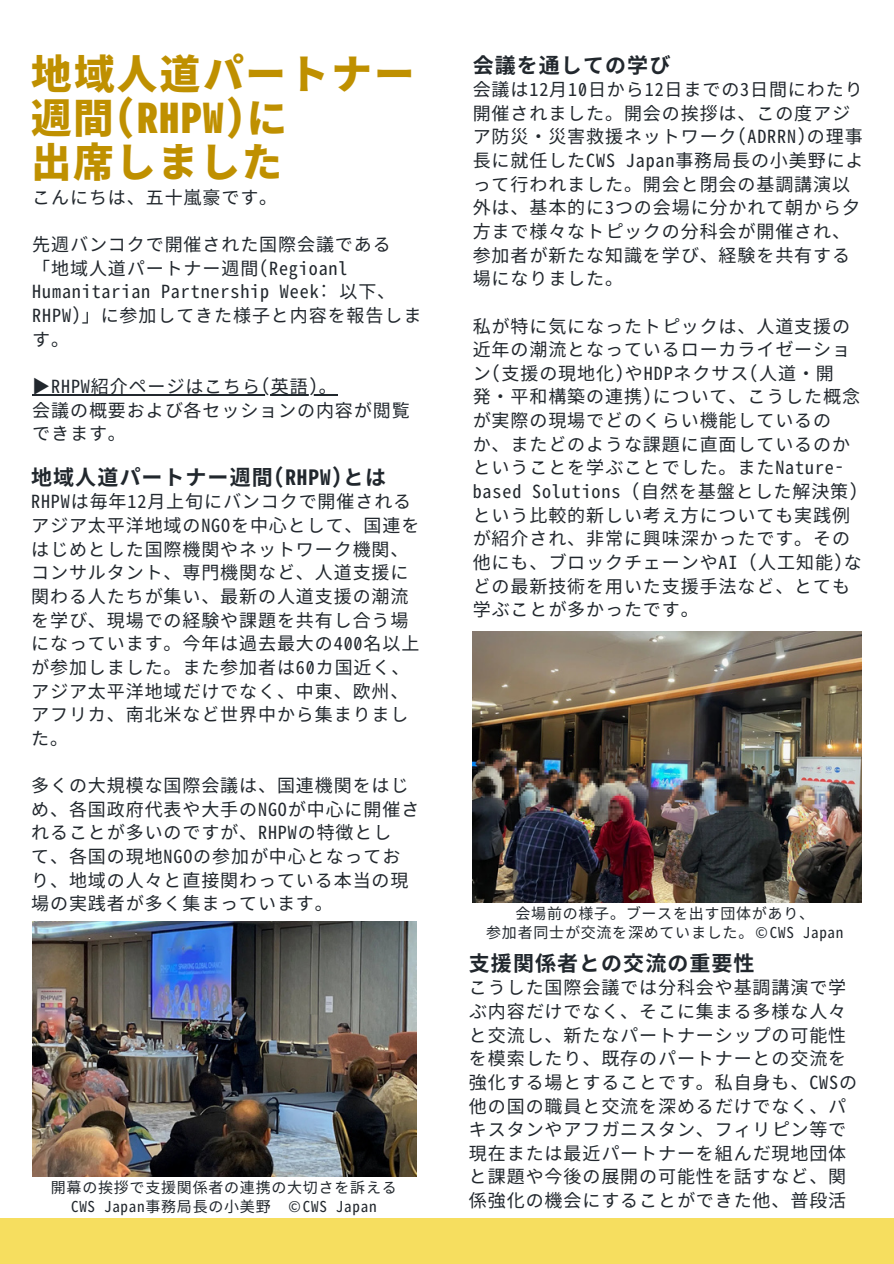
<style>
.page{position:relative;width:894px;height:1264px;background:#fff}
.page>*{position:absolute;margin:0;border:0;box-sizing:border-box;transform-origin:0 0}
.t1{font:40.5px/43.8px "Gen Ei Gothic M H";letter-spacing:.04em;color:#bf9000}
.t2{font:21px "Gen Ei Gothic M B";letter-spacing:.05em;color:#21272d}
.t3{font:18px/23.7px "Gen Ei Gothic M R";letter-spacing:.05em;color:#21272d}
.t4{font:15px "Gen Ei Gothic M R";letter-spacing:.05em;color:#21272d}
</style>
<div class="page">
<div style="left:0;top:1218px;width:893px;height:45px;background:#f6de5f"></div>
<img style="left:32px;top:921px;width:384px;height:255px">
<img style="left:472px;top:631px;width:388px;height:271px">
<hr style="left:32px;top:394px;width:305px;height:1px;background:#21272d">
<h2 class="t1" style="left:31px;top:55px;width:385px">地域人道パートナー週間(RHPW)に<br>出席しました</h2>
<h1 class="t3" style="left:32px;top:186px;width:246px">こんにちは、五十嵐豪です。</h1>
<h3 class="t3" style="left:32px;top:234px;width:390px">先週バンコクで開催された国際会議である<br>「地域人道パートナー週間(Regioanl<br>Humanitarian Partnership Week: 以下、<br>RHPW)」に参加してきた様子と内容を報告します。</h3>
<h3 class="t3" style="left:32px;top:375px;width:379px">▶︎RHPW紹介ページはこちら(英語)。<br>会議の概要および各セッションの内容が閲覧できます。</h3>
<h2 class="t2" style="left:31px;top:463px;width:356px">地域人道パートナー週間(RHPW)とは</h2>
<h2 class="t3" style="left:31px;top:491px;width:389px">RHPWは毎年12月上旬にバンコクで開催されるアジア太平洋地域のNGOを中心として、国連をはじめとした国際機関やネットワーク機関、コンサルタント、専門機関など、人道支援に関わる人たちが集い、最新の人道支援の潮流を学び、現場での経験や課題を共有し合う場になっています。今年は過去最大の400名以上が参加しました。また参加者は60カ国近く、アジア太平洋地域だけでなく、中東、欧州、アフリカ、南北米など世界中から集まりました。</h2>
<h2 class="t3" style="left:31px;top:774px;width:389px">多くの大規模な国際会議は、国連機関をはじめ、各国政府代表や大手のNGOが中心に開催されることが多いのですが、RHPWの特徴とし<br>て、各国の現地NGOの参加が中心となっており、地域の人々と直接関わっている本当の現場の実践者が多く集まっています。</h2>
<p class="t4" style="left:51px;top:1177px;width:347px">開幕の挨拶で支援関係者の連携の大切さを訴える</p>
<p class="t4" style="left:71px;top:1196px;width:307px">CWS Japan事務局長の小美野 ©️ CWS Japan</p>
<h3 class="t2" style="left:472px;top:51px;width:199px">会議を通しての学び</h3>
<h3 class="t3" style="left:472px;top:79px;width:392px">会議は12月10日から12日までの3日間にわたり開催されました。開会の挨拶は、この度アジア防災・災害救援ネットワーク(ADRRN)の理事長に就任したCWS Japan事務局長の小美野によって行われました。開会と閉会の基調講演以外は、基本的に3つの会場に分かれて朝から夕方まで様々なトピックの分科会が開催され、参加者が新たな知識を学び、経験を共有する場になりました。</h3>
<h3 class="t3" style="left:472px;top:315px;width:390px">私が特に気になったトピックは、人道支援の近年の潮流となっているローカライゼーション(支援の現地化)やHDPネクサス(人道・開<br>発・平和構築の連携)について、こうした概念が実際の現場でどのくらい機能しているの<br>か、またどのような課題に直面しているのかということを学ぶことでした。またNature&shy;based Solutions (自然を基盤とした解決策)という比較的新しい考え方についても実践例が紹介され、非常に興味深かったです。その他にも、ブロックチェーンやAI (人工知能)などの最新技術を用いた支援手法など、とても学ぶことが多かったです。</h3>
<p class="t4" style="left:515px;top:903px;width:300px">会場前の様子。ブースを出す団体があり、</p>
<p class="t4" style="left:486px;top:922px;width:358px">参加者同士が交流を深めていました。©️ CWS Japan</p>
<p class="t2" style="left:469px;top:949px;width:287px">支援関係者との交流の重要性</p>
<p class="t3" style="left:469px;top:976px;width:389px">こうした国際会議では分科会や基調講演で学ぶ内容だけでなく、そこに集まる多様な人々と交流し、新たなパートナーシップの可能性を模索したり、既存のパートナーとの交流を強化する場とすることです。私自身も、CWSの他の国の職員と交流を深めるだけでなく、パキスタンやアフガニスタン、フィリピン等で現在または最近パートナーを組んだ現地団体と課題や今後の展開の可能性を話すなど、関係強化の機会にすることができた他、普段活</p>
</div>
